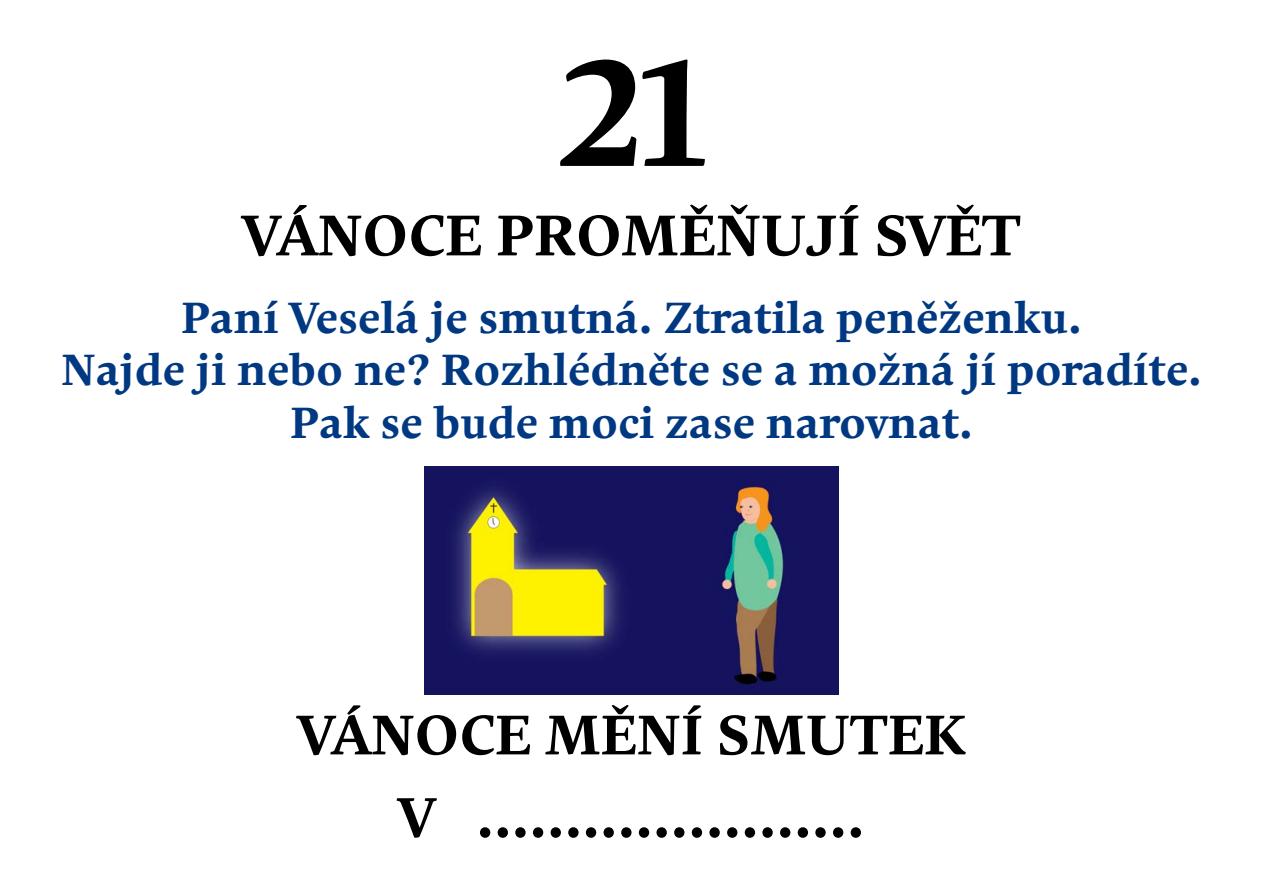
<style>
.page{position:relative;width:1263px;height:893px;background:#fff}
.page>*{position:absolute;margin:0;border:0;box-sizing:border-box;transform-origin:0 0}
.t1{font:700 150px "Comenia Serif Pro";color:#000}
.t2{font:700 57px "Comenia Serif Pro";color:#000}
.t3{font:700 55.5px/82.5px "Comenia Serif Pro";color:#000;text-align:center}
.t4{font:700 43.5px/52.2px "Comenia Serif Pro";color:#003882;text-align:center}
</style>
<div class="page">
<img style="left:425px;top:467px;width:413px;height:227px">
<h1 class="t1" style="left:556px;top:7px;width:153px">21</h1>
<h2 class="t2" style="left:242px;top:195px;width:780px">VÁNOCE PROMĚŇUJÍ SVĚT</h2>
<p class="t4" style="left:61px;top:291px;width:1142px">Paní Veselá je smutná. Ztratila peněženku.<br>Najde ji nebo ne? Rozhlédněte se a možná jí poradíte.<br>Pak se bude moci zase narovnat.</p>
<p class="t3" style="left:298px;top:693px;width:669px">VÁNOCE MĚNÍ SMUTEK<br>V ......................</p>
</div>
